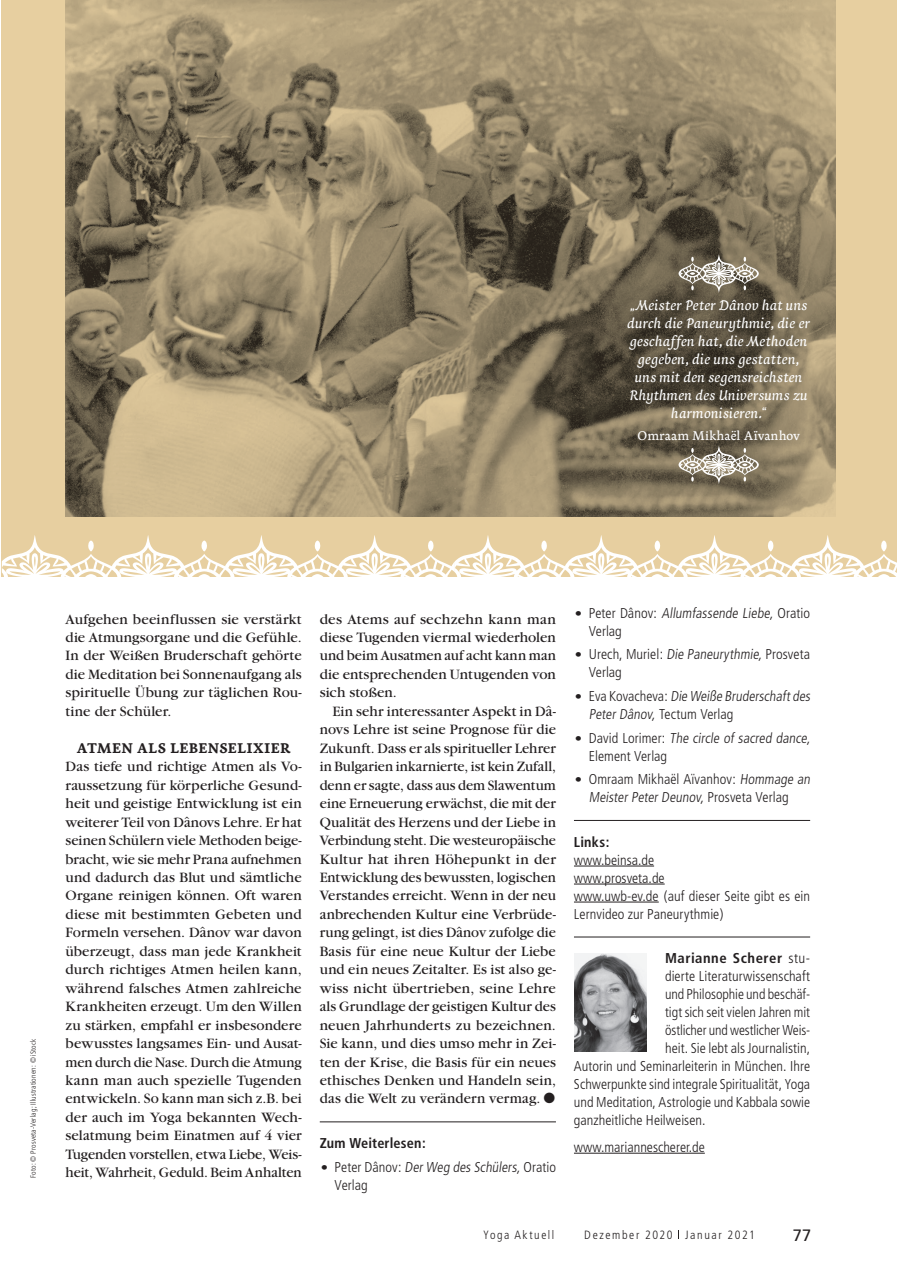
<style>
.page{position:relative;width:897px;height:1267px;background:#fff}
.page>*{position:absolute;margin:0;border:0;box-sizing:border-box;transform-origin:0 0}
.t1{font:16.5px "Frutiger";color:#231f20}
.t2{font:15px/18.5px "Garamond";letter-spacing:.005em;color:#231f20;text-align:justify}
.t3{font:italic 15px/18px "Baldufa";color:#fff;text-align:center}
.t4{font:700 15px "Baldufa";letter-spacing:.015em;color:#231f20}
.t5{font:300 condensed 14.25px/18px "Frutiger";color:#231f20}
.t6{font:700 condensed 14.25px "Frutiger";letter-spacing:.02em;color:#231f20}
.t7{font:13.5px "Baldufa";letter-spacing:.01em;color:#fff}
.t8{font:300 condensed 12px "Frutiger";letter-spacing:.13em;color:#231f20}
.t9{font:300 condensed 7.5px "Frutiger";letter-spacing:.02em;color:#231f20}
.s1{font-family:"Garamond";font-stretch:normal;font-size:15px}
.s2{font-weight:300}
</style>
<div class="page">
<hr style="left:320px;top:1121px;width:236px;height:1px;background:#231f20">
<hr style="left:574px;top:820px;width:236px;height:1px;background:#231f20">
<hr style="left:574px;top:865px;width:80px;height:1px;background:#231f20">
<hr style="left:574px;top:883px;width:90px;height:1px;background:#231f20">
<hr style="left:574px;top:901px;width:84px;height:1px;background:#231f20">
<hr style="left:574px;top:936px;width:236px;height:1px;background:#231f20">
<hr style="left:574px;top:1152px;width:130px;height:1px;background:#231f20">
<div style="left:2px;top:0;width:894px;height:576px;background:#e7cfa0"></div>
<img style="left:66px;top:0;width:769px;height:516px">
<img style="left:574px;top:953px;width:72px;height:98px">
<svg style="left:2px;top:535px;width:894px;height:42px"></svg>
<svg style="left:678px;top:254px;width:80px;height:39px;background:#90897a"></svg>
<svg style="left:678px;top:445px;width:80px;height:39px;background:#928b7b"></svg>
<p class="t3" style="left:627px;top:295px;width:184px">„Meister Peter Dânov hat uns durch die Paneurythmie, die er geschaffen hat, die Methoden gegeben, die uns gestatten, uns mit den segensreichsten<br>Rhythmen des Universums zu harmonisieren.“</p>
<p class="t7" style="left:637px;top:427px;width:164px">Omraam Mikhaël Aïvanhov</p>
<p class="t9" style="left:29px;top:1177px;width:141px;rotate:-90deg">Foto: © Prosveta-Verlag; Illustrationen: © iStock</p>
<p class="t2" style="left:66px;top:609px;width:238px">Aufgehen beeinflussen sie verstärkt die Atmungsorgane und die Gefühle.<br>In der Weißen Bruderschaft gehörte die Meditation bei Sonnenaufgang als spirituelle Übung zur täglichen Rou&shy;tine der Schüler.</p>
<p class="t4" style="left:77px;top:738px;width:215px">ATMEN ALS LEBENSELIXIER</p>
<p class="t2" style="left:66px;top:757px;width:238px">Das tiefe und richtige Atmen als Vo&shy;raussetzung für körperliche Gesund&shy;heit und geistige Entwicklung ist ein weiterer Teil von Dânovs Lehre. Er hat seinen Schülern viele Methoden beige&shy;bracht, wie sie mehr Prana aufnehmen und dadurch das Blut und sämtliche Organe reinigen können. Oft waren diese mit bestimmten Gebeten und Formeln versehen. Dânov war davon überzeugt, dass man jede Krankheit durch richtiges Atmen heilen kann, während falsches Atmen zahlreiche Krankheiten erzeugt. Um den Willen zu stärken, empfahl er insbesondere bewusstes langsames Ein- und Ausat&shy;men durch die Nase. Durch die Atmung kann man auch spezielle Tugenden entwickeln. So kann man sich z.B. bei der auch im Yoga bekannten Wech&shy;selatmung beim Einatmen auf 4 vier Tugenden vorstellen, etwa Liebe, Weis&shy;heit, Wahrheit, Geduld. Beim Anhalten</p>
<p class="t2" style="left:320px;top:609px;width:238px">des Atems auf sechzehn kann man diese Tugenden viermal wiederholen und beim Ausatmen auf acht kann man die entsprechenden Untugenden von sich stoßen.</p>
<p class="t2" style="left:320px;top:702px;width:238px;text-indent:13px">Ein sehr interessanter Aspekt in Dâ&shy;novs Lehre ist seine Prognose für die Zukunft. Dass er als spiritueller Lehrer in Bulgarien inkarnierte, ist kein Zufall, denn er sagte, dass aus dem Slawentum eine Erneuerung erwächst, die mit der Qualität des Herzens und der Liebe in Verbindung steht. Die westeuropäische Kultur hat ihren Höhepunkt in der Entwicklung des bewussten, logischen Verstandes erreicht. Wenn in der neu anbrechenden Kultur eine Verbrüde&shy;rung gelingt, ist dies Dânov zufolge die Basis für eine neue Kultur der Liebe und ein neues Zeitalter. Es ist also ge&shy;wiss nicht übertrieben, seine Lehre als Grundlage der geistigen Kultur des neuen Jahrhunderts zu bezeichnen.<br>Sie kann, und dies umso mehr in Zei&shy;ten der Krise, die Basis für ein neues ethisches Denken und Handeln sein, das die Welt zu verändern vermag. ■</p>
<p class="t6" style="left:320px;top:1134px;width:108px">Zum Weiterlesen:</p>
<p class="t5" style="left:334px;top:1157px;width:223px;text-indent:-15px"><span class="s1">•</span> Peter Dânov: DerWeg des Schülers,Oratio<br>Verlag</p>
<p class="t5" style="left:588px;top:604px;width:223px;text-indent:-15px"><span class="s1">•</span> Peter Dân ov : Allumfassende Liebe, O ratio<br>Verlag</p>
<p class="t5" style="left:588px;top:645px;width:223px;text-indent:-15px"><span class="s1">•</span> Urech, Muriel: Die Paneurythmie, Prosveta<br>Verlag</p>
<p class="t5" style="left:588px;top:687px;width:225px;text-indent:-15px"><span class="s1">•</span> Eva Kova c h eva : Die Weiße Bruderschaftdes<br>Peter Dânov, Tectum Verlag</p>
<p class="t5" style="left:588px;top:728px;width:225px;text-indent:-15px"><span class="s1">•</span> Dav i d L o r im e r : The circle of sacred dance,<br>Element Verlag</p>
<p class="t5" style="left:588px;top:770px;width:225px;text-indent:-15px"><span class="s1">•</span> Omraam Mikhaël Aïvanhov: Hommage an<br>Meister Peter Deunov, P ro svet a Ve r la g</p>
<p class="t6" style="left:574px;top:833px;width:37px">Links:</p>
<p class="t5" style="left:574px;top:850px;width:237px">www.beinsa.de<br>www.prosveta.de<br>www.uwb-ev.de (auf dieser Seite gibt es ein<br>Lernvideo zur Paneurythmie)</p>
<p class="t6" style="left:665px;top:949px;width:147px">Marianne Scherer <span class="s2">stu-</span></p>
<p class="t5" style="left:665px;top:967px;width:147px">dierte Literaturwissenschaft</p>
<p class="t5" style="left:665px;top:985px;width:147px">und Philosophie und beschäf-</p>
<p class="t5" style="left:665px;top:1003px;width:147px">tigt sich seit vielen Jahren mit</p>
<p class="t5" style="left:665px;top:1021px;width:147px">östlicher und westlicher Weis-</p>
<p class="t5" style="left:665px;top:1039px;width:147px">heit. Sie lebt als Journalistin,</p>
<p class="t5" style="left:574px;top:1057px;width:238px">Autorin und Seminarleiterin in München. Ihre</p>
<p class="t5" style="left:574px;top:1075px;width:238px">Schwerpunkte sind integrale Spiritualität, Yoga</p>
<p class="t5" style="left:574px;top:1093px;width:238px">und Meditation, Astrologie und Kabbala sowie</p>
<p class="t5" style="left:574px;top:1111px;width:133px">ganzheitliche Heilweisen.</p>
<p class="t5" style="left:574px;top:1137px;width:132px">www.mariannescherer.de</p>
<p class="t8" style="left:483px;top:1227px;width:72px">Yoga Aktuell</p>
<p class="t8" style="left:584px;top:1227px;width:172px">Dezember 2020 Januar 2021</p>
<p class="t1" style="left:792px;top:1225px;width:20px">77</p>
</div>
